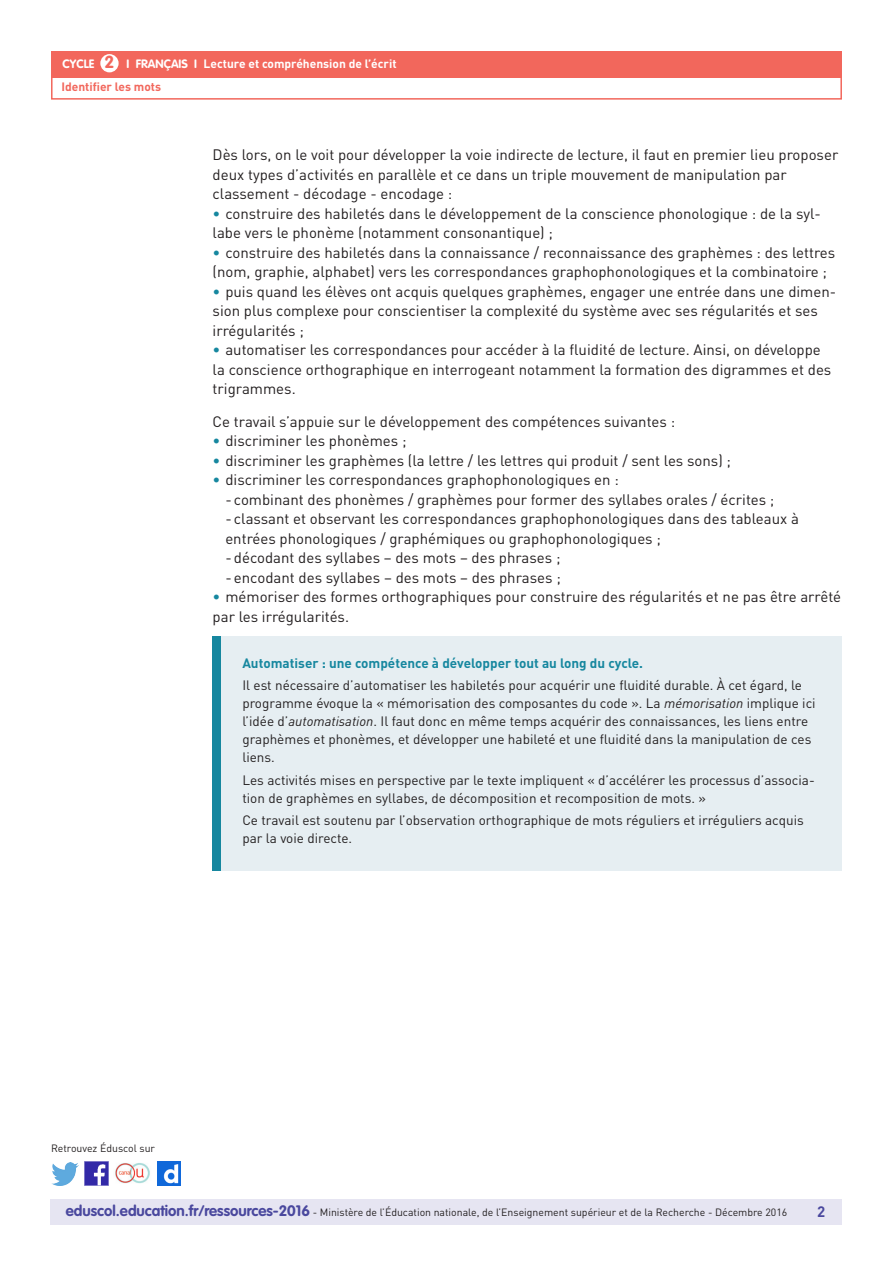
<style>
.page{position:relative;width:893px;height:1263px;background:#fff}
.page>*{position:absolute;margin:0;border:0;box-sizing:border-box;transform-origin:0 0}
.t1{font:700 17.25px "VAG Rounded Std";color:#f2675c}
._08_Liste_à_puces_ni{font:15px/19.5px "DIN Pro";color:#231f20}
._09_Liste_à_tirets_n{font:15px/19.5px "DIN Pro";color:#231f20}
._06_Texte_courant{font:15px/19.5px "DIN Pro";color:#231f20}
.t2{font:700 15px "DIN Pro";color:#4a489e}
._15_texte_encadré{font:13.5px/18px "DIN Pro";color:#231f20}
._15_Titre_encadré{font:700 13.5px "DIN Pro";color:#16879f}
.t3{font:700 12px "DIN Pro";color:#fff}
.t4{font:700 12px "DIN Pro";color:#f2675c}
.t5{font:700 12px "VAG Rounded Std";color:#fff}
.t6{font:10.5px "DIN Pro";color:#231f20}
.s1{color:#16879f}
.s2{font-style:italic}
.s3{font-family:"VAG Rounded Std";font-weight:700;font-size:15px;color:#4a489e}
</style>
<div class="page">
<div style="left:50px;top:1199px;width:791px;height:26px;background:#e6e5f2"></div>
<div style="left:51px;top:51px;width:791px;height:27px;background:#f2675c"></div>
<div style="left:100px;top:54px;width:19px;height:18px;background:#fff;border-radius:50%"></div>
<div style="left:51px;top:75px;width:791px;height:25px;border:2px solid #f2675c"></div>
<img style="left:85px;top:1162px;width:23px;height:23px">
<img style="left:51px;top:1163px;width:28px;height:22px">
<img style="left:158px;top:1162px;width:22px;height:23px">
<img style="left:115px;top:1163px;width:35px;height:21px">
<div style="left:213px;top:636px;width:629px;height:235px;background:#e6eef2"></div>
<div style="left:213px;top:636px;width:8px;height:235px;background:#16879f"></div>
<p class="t1" style="left:105px;top:52px;width:11px">2</p>
<p class="t3" style="left:204px;top:56px;width:194px">Lecture et compréhension de l’écrit</p>
<p class="t4" style="left:61px;top:79px;width:101px">Identifier les mots</p>
<p class="t5" style="left:63px;top:57px;width:33px">CYCLE</p>
<p class="t5" style="left:127px;top:57px;width:72px">I FRANÇAIS I</p>
<p class="_06_Texte_courant" style="left:213px;top:145px;width:627px">Dès lors, on le voit pour développer la voie indirecte de lecture, il faut en premier lieu proposer deux types d’activités en parallèle et ce dans un triple mouvement de manipulation par classement - décodage - encodage :</p>
<p class="_08_Liste_à_puces_ni" style="left:213px;top:203px;width:610px"><span class="s1">•</span> construire des habiletés dans le développement de la conscience phonologique : de la syl&shy;labe vers le phonème (notamment consonantique) ;</p>
<p class="_08_Liste_à_puces_ni" style="left:213px;top:242px;width:624px"><span class="s1">•</span> construire des habiletés dans la connaissance / reconnaissance des graphèmes : des lettres (nom, graphie, alphabet) vers les correspondances graphophonologiques et la combinatoire ;</p>
<p class="_08_Liste_à_puces_ni" style="left:213px;top:281px;width:625px"><span class="s1">•</span> puis quand les élèves ont acquis quelques graphèmes, engager une entrée dans une dimen&shy;sion plus complexe pour conscientiser la complexité du système avec ses régularités et ses irrégularités ;</p>
<p class="_08_Liste_à_puces_ni" style="left:213px;top:340px;width:620px"><span class="s1">•</span> automatiser les correspondances pour accéder à la fluidité de lecture. Ainsi, on développe la conscience orthographique en interrogeant notamment la formation des digrammes et des trigrammes.</p>
<p class="_06_Texte_courant" style="left:213px;top:411px;width:464px">Ce travail s’appuie sur le développement des compétences suivantes :</p>
<p class="_08_Liste_à_puces_ni" style="left:213px;top:431px;width:195px"><span class="s1">•</span> discriminer les phonèmes ;</p>
<p class="_08_Liste_à_puces_ni" style="left:213px;top:450px;width:520px"><span class="s1">•</span> discriminer les graphèmes (la lettre / les lettres qui produit / sent les sons) ;</p>
<p class="_08_Liste_à_puces_ni" style="left:213px;top:470px;width:408px"><span class="s1">•</span> discriminer les correspondances graphophonologiques en :</p>
<p class="_09_Liste_à_tirets_n" style="left:225px;top:489px;width:551px">- combinant des phonèmes / graphèmes pour former des syllabes orales / écrites ;</p>
<p class="_09_Liste_à_tirets_n" style="left:225px;top:509px;width:575px">- classant et observant les correspondances graphophonologiques dans des tableaux à entrées phonologiques / graphémiques ou graphophonologiques ;</p>
<p class="_09_Liste_à_tirets_n" style="left:225px;top:548px;width:337px">- décodant des syllabes – des mots – des phrases ;</p>
<p class="_09_Liste_à_tirets_n" style="left:225px;top:567px;width:337px">- encodant des syllabes – des mots – des phrases ;</p>
<p class="_08_Liste_à_puces_ni" style="left:213px;top:587px;width:630px"><span class="s1">•</span> mémoriser des formes orthographiques pour construire des régularités et ne pas être arrêté par les irrégularités.</p>
<p class="_15_Titre_encadré" style="left:242px;top:654px;width:402px">Automatiser : une compétence à développer tout au long du cycle.</p>
<p class="_15_texte_encadré" style="left:242px;top:676px;width:575px">Il est nécessaire d’automatiser les habiletés pour acquérir une fluidité durable. À cet égard, le programme évoque la « mémorisation des composantes du code ». La <span class="s2">mémorisation</span> implique ici l’idée d’<span class="s2">automatisation</span>. Il faut donc en même temps acquérir des connaissances, les liens entre graphèmes et phonèmes, et développer une habileté et une fluidité dans la manipulation de ces liens.</p>
<p class="_15_texte_encadré" style="left:242px;top:770px;width:574px">Les activités mises en perspective par le texte impliquent « d’accélérer les processus d’associa&shy;tion de graphèmes en syllabes, de décomposition et recomposition de mots. »</p>
<p class="_15_texte_encadré" style="left:242px;top:811px;width:563px">Ce travail est soutenu par l’observation orthographique de mots réguliers et irréguliers acquis par la voie directe.</p>
<p class="t6" style="left:51px;top:1141px;width:106px">Retrouvez Éduscol sur</p>
<p class="t6" style="left:66px;top:1205px;width:723px"><span class="s3">eduscol.education.fr/ressources-2016</span> - Ministère de l’Éducation nationale, de l’Enseignement supérieur et de la Recherche - Décembre 2016</p>
<p class="t2" style="left:817px;top:1201px;width:10px">2</p>
</div>
